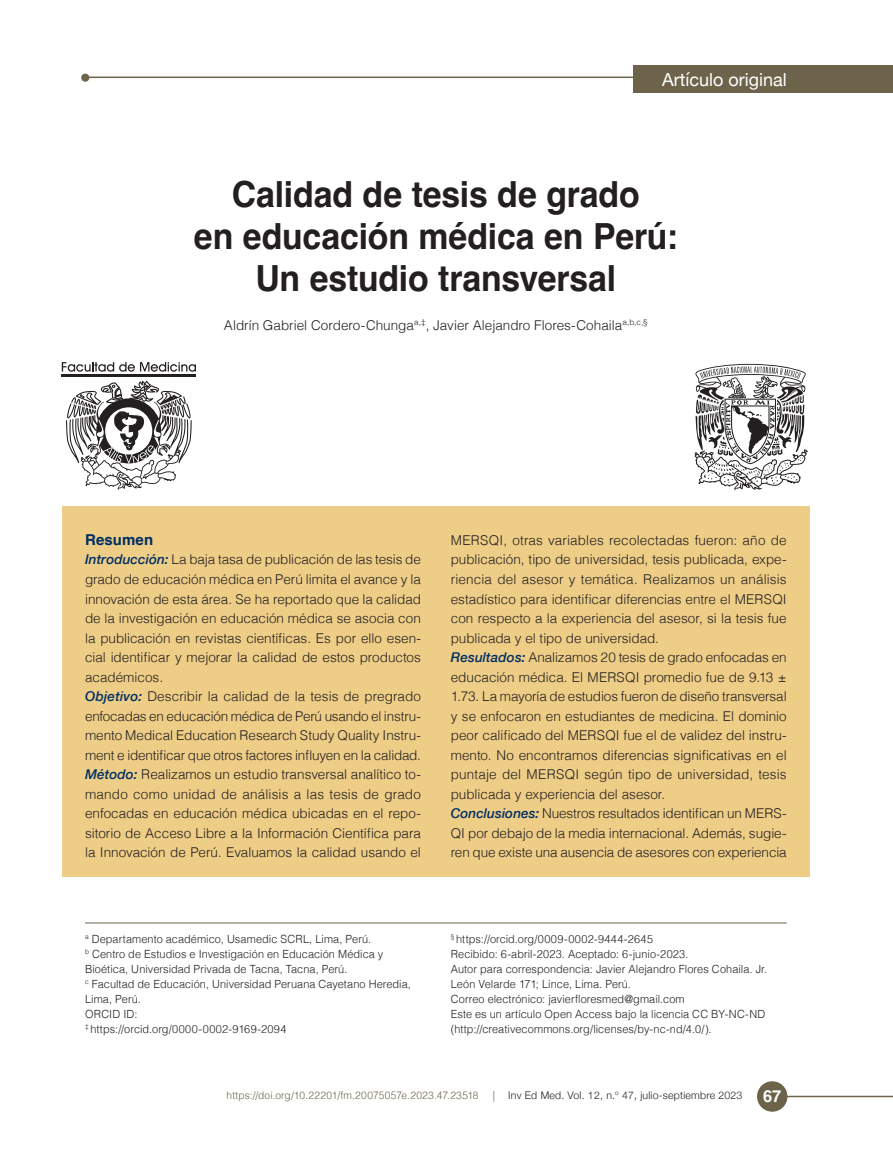
<style>
.page{position:relative;width:893px;height:1149px;background:#fff}
.page>*{position:absolute;margin:0;border:0;box-sizing:border-box;transform-origin:0 0}
.tit_art{font:700 36px/42px "Helvetica";letter-spacing:-.005em;color:#231f20;text-align:center;scale:.94 1}
.t1{font:18px "Helvetica Neue";color:#fff}
.t2{font:700 16.5px "Helvetica";color:#fff}
.Tit__abstract{font:700 15px "Helvetica";letter-spacing:.01em;color:#002e64}
.PP_resúmen{font:300 13.5px/19.5px "Helvetica";letter-spacing:-.005em;color:#231f20;text-align:justify}
.autor_art{font:300 13.5px "Helvetica";color:#231f20}
.filiación{font:300 11.25px/15px "Helvetica";letter-spacing:.01em;color:#231f20}
.filiación-2{font:300 11.25px "Helvetica";letter-spacing:.03em;color:#231f20}
.DOI{font:300 10.5px "Helvetica";letter-spacing:.015em;color:#6c634a}
.t3{font:300 10.5px "Helvetica Neue";letter-spacing:.02em;color:#231f20}
.s1{font-family:"Helvetica Neue";font-weight:500;font-style:italic;color:#002e64}
</style>
<div class="page">
<svg style="left:757px;top:1080px;width:30px;height:31px"></svg>
<div style="left:758px;top:1081px;width:29px;height:29px;background:#6c634a;border-radius:50%"></div>
<hr style="left:786px;top:1095px;width:107px;height:1px;background:#6c634a">
<hr style="left:85px;top:76px;width:808px;height:2px;background:#6c634a">
<div style="left:633px;top:65px;width:260px;height:28px;background:#6c634a"></div>
<div style="left:82px;top:74px;width:7px;height:7px;background:#6c634a;border-radius:50%"></div>
<div style="left:81px;top:74px;width:8px;height:8px;border:2px solid #6c634a;border-radius:50%"></div>
<svg style="left:66px;top:380px;width:126px;height:110px"></svg>
<svg style="left:62px;top:362px;width:134px;height:9px"></svg>
<hr style="left:62px;top:374px;width:134px;height:2px;background:#231f20">
<svg style="left:695px;top:364px;width:113px;height:126px"></svg>
<div style="left:62px;top:505px;width:747px;height:371px;background:#eecd87"></div>
<hr style="left:85px;top:922px;width:702px;height:1px;background:#6c634a">
<h2 class="t1" style="left:662px;top:67px;width:126px">Artículo original</h2>
<p class="tit_art" style="left:194px;top:177px;width:516px">Calidad de tesis de grado<br>en educación médica en Perú:<br>Un estudio transversal</p>
<p class="autor_art" style="left:224px;top:313px;width:425px">Aldrín Gabriel Cordero-Chunga<sup>a,‡</sup>, Javier Alejandro Flores-Cohaila<sup>a,b,c,§</sup></p>
<p class="Tit__abstract" style="left:85px;top:530px;width:70px">Resumen</p>
<p class="PP_resúmen" style="left:85px;top:549px;width:337px"><span class="s1">Introducción:</span> La baja tasa de publicación de las tesis de grado de educación médica en Perú limita el avance y la innovación de esta área. Se ha reportado que la calidad de la investigación en educación médica se asocia con la publicación en revistas científicas. Es por ello esen&shy;cial identificar y mejorar la calidad de estos productos académicos.</p>
<p class="PP_resúmen" style="left:85px;top:685px;width:337px"><span class="s1">Objetivo:</span> Describir la calidad de la tesis de pregrado enfocadas en educación médica de Perú usando el instru&shy;mento Medical Education Research Study Quality Instru&shy;ment e identificar que otros factores influyen en la calidad.</p>
<p class="PP_resúmen" style="left:85px;top:763px;width:337px"><span class="s1">Método:</span> Realizamos un estudio transversal analítico to&shy;mando como unidad de análisis a las tesis de grado enfocadas en educación médica ubicadas en el repo&shy;sitorio de Acceso Libre a la Información Científica para la Innovación de Perú. Evaluamos la calidad usando el</p>
<p class="filiación" style="left:85px;top:930px;width:288px"><sup>a</sup> Departamento académico, Usamedic SCRL, Lima, Perú.</p>
<p class="filiación" style="left:85px;top:945px;width:300px"><sup>b</sup> Centro de Estudios e Investigación en Educación Médica y<br>Bioética, Universidad Privada de Tacna, Tacna, Perú.</p>
<p class="filiación" style="left:85px;top:975px;width:327px"><sup>c</sup> Facultad de Educación, Universidad Peruana Cayetano Heredia,<br>Lima, Perú.</p>
<p class="filiación" style="left:85px;top:1005px;width:54px">ORCID ID:</p>
<p class="filiación" style="left:85px;top:1020px;width:203px"><sup>‡</sup> https://orcid.org/0000-0002-9169-2094</p>
<p class="PP_resúmen" style="left:451px;top:529px;width:337px">MERSQI, otras variables recolectadas fueron: año de publicación, tipo de universidad, tesis publicada, expe&shy;riencia del asesor y temática. Realizamos un análisis estadístico para identificar diferencias entre el MERSQI con respecto a la experiencia del asesor, si la tesis fue publicada y el tipo de universidad.</p>
<p class="PP_resúmen" style="left:451px;top:646px;width:337px"><span class="s1">Resultados:</span> Analizamos 20 tesis de grado enfocadas en educación médica. El MERSQI promedio fue de 9.13 ± 1.73. La mayoría de estudios fueron de diseño transversal y se enfocaron en estudiantes de medicina. El dominio peor calificado del MERSQI fue el de validez del instru&shy;mento. No encontramos diferencias significativas en el puntaje del MERSQI según tipo de universidad, tesis publicada y experiencia del asesor.</p>
<p class="PP_resúmen" style="left:451px;top:802px;width:337px"><span class="s1">Conclusiones:</span> Nuestros resultados identifican un MERS-QI por debajo de la media internacional. Además, sugie&shy;ren que existe una ausencia de asesores con experiencia</p>
<p class="filiación-2" style="left:451px;top:928px;width:204px"><sup>§</sup> https://orcid.org/0009-0002-9444-2645</p>
<p class="filiación" style="left:451px;top:945px;width:239px">Recibido: 6-abril-2023. Aceptado: 6-junio-2023.</p>
<p class="filiación" style="left:451px;top:960px;width:318px">Autor para correspondencia: Javier Alejandro Flores Cohaila. Jr.<br>León Velarde 171; Lince, Lima. Perú.</p>
<p class="filiación" style="left:451px;top:990px;width:235px">Correo electrónico: javierfloresmed@gmail.com</p>
<p class="filiación" style="left:451px;top:1005px;width:316px">Este es un artículo Open Access bajo la licencia CC BY-NC-ND (http://creativecommons.org/licenses/by-nc-nd/4.0/).</p>
<p class="DOI" style="left:227px;top:1085px;width:253px">https://doi.org/10.22201/fm.20075057e.2023.47.23518</p>
<p class="DOI" style="left:493px;top:1085px;width:4px">|</p>
<p class="t3" style="left:508px;top:1086px;width:236px">Inv Ed Med. Vol. 12, n.<sup>o</sup> 47, julio-septiembre 2023</p>
<p class="t2" style="left:763px;top:1085px;width:20px">67</p>
</div>
